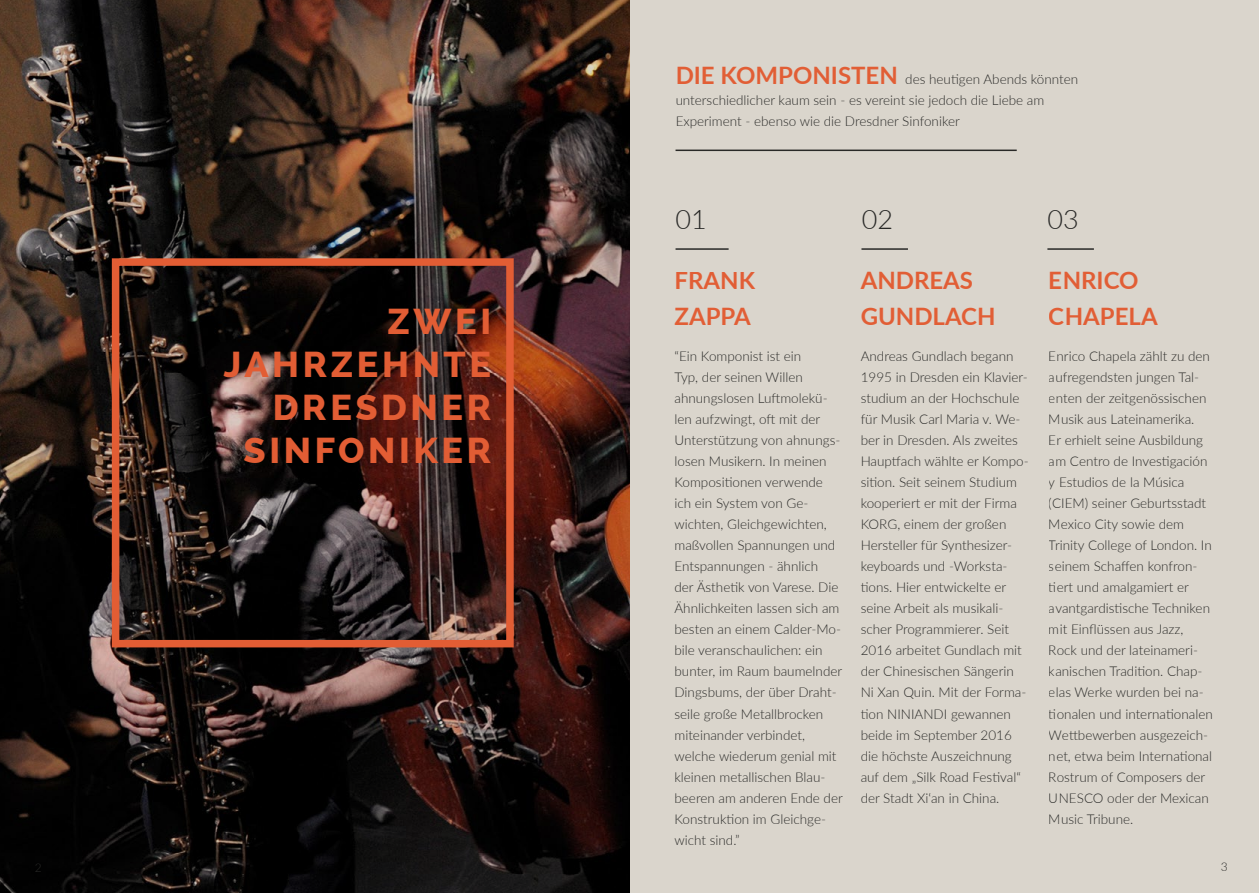
<style>
.page{position:relative;width:1259px;height:893px;background:#dad5cc}
.page>*{position:absolute;margin:0;border:0;box-sizing:border-box;transform-origin:0 0}
.t1{font:800 36px/43.2px "Raleway";letter-spacing:.1em;color:#e25d34;text-align:right}
.t2{font:300 27px "Lato";color:#292927}
.t3{font:700 24px/36px "Lato";color:#e25d34}
.t4{font:13.5px/21px "Lato Light 2";color:#292927}
.t5{font:300 13.5px/21px "Lato";color:#292927}
.t6{font:300 12px "Lato";color:#292927}
.s1{font-family:"Lato";font-weight:700;font-size:24px;color:#e25d34}
.s2{font-family:"Lato";font-weight:300}
</style>
<div class="page">
<img style="left:0;top:0;width:629px;height:893px">
<div style="left:112px;top:258px;width:402px;height:389px;border:8px solid #e25d34"></div>
<hr style="left:675px;top:150px;width:341px;height:1px;background:#292927">
<hr style="left:675px;top:248px;width:53px;height:2px;background:#292927">
<hr style="left:861px;top:248px;width:47px;height:2px;background:#292927">
<hr style="left:1047px;top:248px;width:47px;height:2px;background:#292927">
<p class="t4" style="left:675px;top:68px;width:404px"><span class="s1">DIE KOMPONISTEN</span> des heutigen Abends könnten unterschiedlicher kaum sein - es vereint sie jedoch die Liebe am<br>Experiment - ebenso wie die Dresdner Sinfoniker</p>
<h1 class="t1" style="left:223px;top:300px;width:269px">ZWEI<br>JAHRZEHNTE<br>DRESDNER<br>SINFONIKER</h1>
<h2 class="t2" style="left:675px;top:200px;width:33px">01</h2>
<h2 class="t2" style="left:862px;top:200px;width:33px">02</h2>
<h2 class="t2" style="left:1047px;top:200px;width:33px">03</h2>
<h3 class="t3" style="left:674px;top:262px;width:82px">FRANK<br>ZAPPA</h3>
<p class="t5" style="left:674px;top:345px;width:130px">“Ein Komponist ist ein<br>Typ, der seinen Willen</p>
<p class="t4" style="left:674px;top:388px;width:167px">ahnungslosen Luftmolekü&shy;len aufzwingt, oft mit der<br>Unterstützung von ahnungs&shy;losen Musikern. In meinen<br>Kompositionen verwende ich ein System von Ge&shy;wichten, Gleichgewichten, maßvollen Spannungen und</p>
<p class="t5" style="left:674px;top:556px;width:145px">Entspannungen - ähnlich</p>
<p class="t4" style="left:674px;top:577px;width:166px">der Ästhetik von Varese. Die<br>Ähnlichkeiten lassen sich am</p>
<p class="t5" style="left:674px;top:619px;width:168px">besten an einem Calder-Mo-</p>
<p class="t4" style="left:674px;top:640px;width:150px">bile veranschaulichen: ein</p>
<p class="t5" style="left:674px;top:661px;width:169px">bunter, im Raum baumelnder</p>
<p class="t4" style="left:674px;top:682px;width:164px">Dingsbums, der über Draht&shy;seile große Metallbrocken miteinander verbindet,</p>
<p class="t5" style="left:674px;top:745px;width:163px">welche wiederum genial mit</p>
<p class="t4" style="left:674px;top:766px;width:152px">kleinen metallischen Blau<span class="s2">-</span></p>
<p class="t5" style="left:674px;top:787px;width:170px">beeren am anderen Ende der</p>
<p class="t4" style="left:674px;top:808px;width:153px">Konstruktion im Gleichge&shy;wicht sind.”</p>
<h3 class="t3" style="left:860px;top:262px;width:136px">ANDREAS<br>GUNDLACH</h3>
<p class="t5" style="left:860px;top:345px;width:169px">Andreas Gundlach begann<br>1995 in Dresden ein Klavier&shy;studium an der Hochschule für Musik Carl Maria v. We&shy;ber in Dresden. Als zweites</p>
<p class="t4" style="left:860px;top:451px;width:169px">Hauptfach wählte er Kompo&shy;sition. Seit seinem Studium</p>
<p class="t5" style="left:860px;top:493px;width:158px">kooperiert er mit der Firma<br>KORG, einem der großen</p>
<p class="t4" style="left:860px;top:535px;width:153px">Hersteller für Synthesizer&shy;keyboards und -Worksta&shy;tions. Hier entwickelte er</p>
<p class="t5" style="left:860px;top:598px;width:144px">seine Arbeit als musikali-</p>
<p class="t4" style="left:860px;top:619px;width:150px">scher Programmierer. Seit</p>
<p class="t5" style="left:860px;top:640px;width:163px">2016 arbeitet Gundlach mit</p>
<p class="t4" style="left:860px;top:661px;width:155px">der Chinesischen Sängerin</p>
<p class="t5" style="left:860px;top:682px;width:167px">Ni Xan Quin. Mit der Forma-</p>
<p class="t4" style="left:860px;top:703px;width:153px">tion NINIANDI gewannen beide im September 2016</p>
<p class="t5" style="left:860px;top:745px;width:153px">die höchste Auszeichnung</p>
<p class="t4" style="left:860px;top:766px;width:162px">auf dem „Silk Road Festival“ der Stadt Xi‘an in China.</p>
<h3 class="t3" style="left:1049px;top:262px;width:110px">ENRICO<br>CHAPELA</h3>
<p class="t5" style="left:1049px;top:345px;width:163px">Enrico Chapela zählt zu den aufregendsten jungen Tal&shy;enten der zeitgenössischen<br>Musik aus Lateinamerika.<br>Er erhielt seine Ausbildung</p>
<p class="t4" style="left:1049px;top:451px;width:160px">am Centro de Investigación</p>
<p class="t5" style="left:1049px;top:472px;width:164px">y Estudios de la Música (CIEM) seiner Geburtsstadt<br>Mexico City sowie dem<br>Trinity College of London. In</p>
<p class="t4" style="left:1049px;top:556px;width:163px">seinem Schaffen konfron&shy;tiert und amalgamiert er avantgardistische Techniken mit Einflüssen aus Jazz,</p>
<p class="t5" style="left:1049px;top:640px;width:151px">Rock und der lateinameri-</p>
<p class="t4" style="left:1049px;top:661px;width:155px">kanischen Tradition. Chap<span class="s2">-</span></p>
<p class="t5" style="left:1049px;top:682px;width:156px">elas Werke wurden bei na-</p>
<p class="t4" style="left:1049px;top:703px;width:165px">tionalen und internationalen<br>Wettbewerben ausgezeich&shy;net, etwa beim International</p>
<p class="t5" style="left:1049px;top:766px;width:161px">Rostrum of Composers der<br>UNESCO oder der Mexican<br>Music Tribune.</p>
<p class="t6" style="left:35px;top:859px;width:8px">2</p>
<p class="t6" style="left:1220px;top:858px;width:8px">3</p>
</div>
